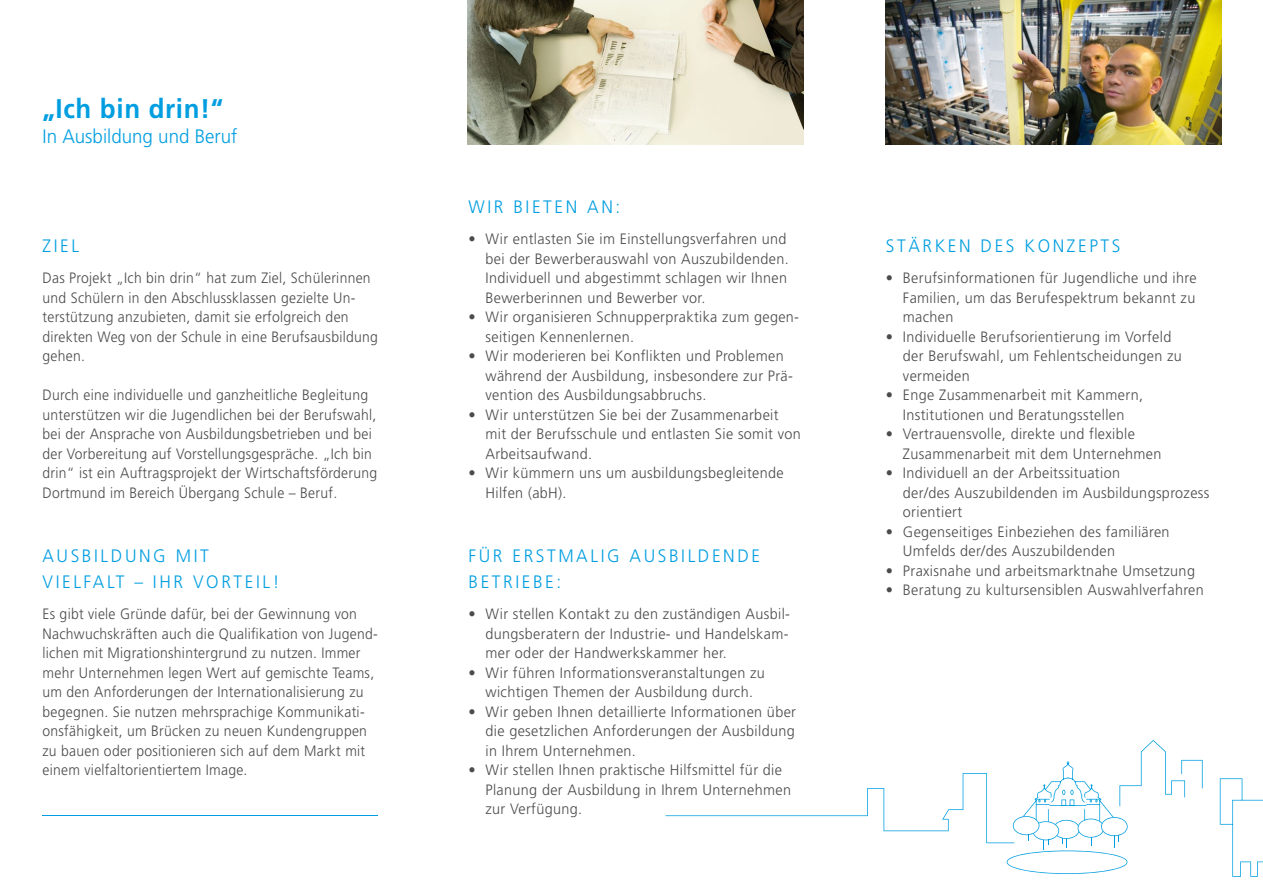
<style>
.page{position:relative;width:1263px;height:893px;background:#fff}
.page>*{position:absolute;margin:0;border:0;box-sizing:border-box;transform-origin:0 0}
.t1{font:700 27px "Frutiger LT";letter-spacing:.025em;color:#009ee0;scale:.96 1}
.t2{font:300 19.5px "Frutiger LT";color:#009ee0;scale:.96 1}
.t3{font:300 18px/25.5px "Frutiger LT";letter-spacing:.15em;color:#009ee0;scale:.96 1}
.t4{font:300 15px/19.5px "Frutiger LT";letter-spacing:.025em;color:#4b4b4d;scale:.96 1}
.t5{font:300 15px/19.5px "Frutiger LT";letter-spacing:.025em;color:#4b4b4d;scale:.93 1}
</style>
<div class="page">
<hr style="left:43px;top:815px;width:335px;height:1px;background:#009ee0">
<svg style="left:665px;top:740px;width:537px;height:134px"></svg>
<svg style="left:1220px;top:778px;width:43px;height:99px"></svg>
<img style="left:468px;top:0;width:336px;height:145px">
<img style="left:886px;top:0;width:336px;height:145px">
<h1 class="t1" style="left:43px;top:92px;width:190px">„Ich bin drin!“</h1>
<h2 class="t2" style="left:43px;top:125px;width:205px">In Ausbildung und Beruf</h2>
<p class="t3" style="left:43px;top:233px;width:40px">ZIEL</p>
<p class="t5" style="left:43px;top:268px;width:362px">Das Projekt „Ich bin drin“ hat zum Ziel, Schülerinnen und Schülern in den Abschlussklassen gezielte Un&shy;terstützung anzubieten, damit sie erfolgreich den direkten Weg von der Schule in eine Berufsausbildung gehen.</p>
<p class="t5" style="left:43px;top:385px;width:361px">Durch eine individuelle und ganzheitliche Begleitung unterstützen wir die Jugendlichen bei der Berufswahl, bei der Ansprache von Ausbildungsbetrieben und bei der Vorbereitung auf Vorstellungsgespräche. „Ich bin drin“ ist ein Auftragsprojekt der Wirtschaftsförderung Dortmund im Bereich Übergang Schule – Beruf.</p>
<p class="t3" style="left:43px;top:543px;width:248px">AUSBILDUNG MIT<br>VIELFALT – IHR VORTEIL!</p>
<p class="t5" style="left:43px;top:604px;width:362px">Es gibt viele Gründe dafür, bei der Gewinnung von Nachwuchskräften auch die Qualifikation von Jugend&shy;lichen mit Migrationshintergrund zu nutzen. Immer mehr Unternehmen legen Wert auf gemischte Teams, um den Anforderungen der Internationalisierung zu begegnen. Sie nutzen mehrsprachige Kommunikati&shy;onsfähigkeit, um Brücken zu neuen Kundengruppen zu bauen oder positionieren sich auf dem Markt mit einem vielfaltorientiertem Image.</p>
<p class="t3" style="left:468px;top:194px;width:160px">WIR BIETEN AN:</p>
<p class="t4" style="left:485px;top:229px;width:317px;text-indent:-17px">• Wir entlasten Sie im Einstellungsverfahren und bei der Bewerberauswahl von Auszubildenden.<br>Individuell und abgestimmt schlagen wir Ihnen Bewerberinnen und Bewerber vor.</p>
<p class="t4" style="left:485px;top:307px;width:328px;text-indent:-17px">• Wir organisieren Schnupperpraktika zum gegen&shy;seitigen Kennenlernen.</p>
<p class="t4" style="left:485px;top:346px;width:322px;text-indent:-17px">• Wir moderieren bei Konflikten und Problemen während der Ausbildung, insbesondere zur Prä&shy;vention des Ausbildungsabbruchs.</p>
<p class="t4" style="left:485px;top:405px;width:330px;text-indent:-17px">• Wir unterstützen Sie bei der Zusammenarbeit mit der Berufsschule und entlasten Sie somit von<br>Arbeitsaufwand.</p>
<p class="t4" style="left:485px;top:463px;width:312px;text-indent:-17px">• Wir kümmern uns um ausbildungsbegleitende<br>Hilfen (abH).</p>
<p class="t3" style="left:468px;top:543px;width:305px">FÜR ERSTMALIG AUSBILDENDE<br>BETRIEBE:</p>
<p class="t4" style="left:485px;top:604px;width:319px;text-align:justify;text-indent:-17px">• Wir stellen Kontakt zu den zuständigen Ausbil&shy;dungsberatern der Industrie- und Handelskam&shy;mer oder der Handwerkskammer her.</p>
<p class="t4" style="left:468px;top:663px;width:310px;text-align:center">• Wir führen Informationsveranstaltungen zu wichtigen Themen der Ausbildung durch.</p>
<p class="t4" style="left:485px;top:702px;width:325px;text-align:justify;text-indent:-17px">• Wir geben Ihnen detaillierte Informationen über die gesetzlichen Anforderungen der Ausbildung in Ihrem Unternehmen.</p>
<p class="t4" style="left:485px;top:760px;width:320px;text-indent:-17px">• Wir stellen Ihnen praktische Hilfsmittel für die<br>Planung der Ausbildung in Ihrem Unternehmen zur Verfügung.</p>
<p class="t3" style="left:886px;top:233px;width:246px">STÄRKEN DES KONZEPTS</p>
<p class="t4" style="left:903px;top:268px;width:307px;text-align:justify;text-indent:-17px">• Berufsinformationen für Jugendliche und ihre Familien, um das Berufespektrum bekannt zu machen</p>
<p class="t4" style="left:903px;top:327px;width:292px;text-indent:-17px">• Individuelle Berufsorientierung im Vorfeld der Berufswahl, um Fehlentscheidungen zu vermeiden</p>
<p class="t4" style="left:886px;top:385px;width:269px;text-align:center">• Enge Zusammenarbeit mit Kammern,<br>Institutionen und Beratungsstellen</p>
<p class="t4" style="left:903px;top:424px;width:271px;text-indent:-17px">• Vertrauensvolle, direkte und flexible<br>Zusammenarbeit mit dem Unternehmen</p>
<p class="t4" style="left:903px;top:463px;width:321px;text-indent:-17px">• Individuell an der Arbeitssituation<br>der/des Auszubildenden im Ausbildungsprozess orientiert</p>
<p class="t4" style="left:903px;top:522px;width:279px;text-indent:-17px">• Gegenseitiges Einbeziehen des familiären<br>Umfelds der/des Auszubildenden</p>
<p class="t4" style="left:886px;top:561px;width:323px">• Praxisnahe und arbeitsmarktnahe Umsetzung</p>
<p class="t4" style="left:886px;top:580px;width:333px">• Beratung zu kultursensiblen Auswahlverfahren</p>
</div>
